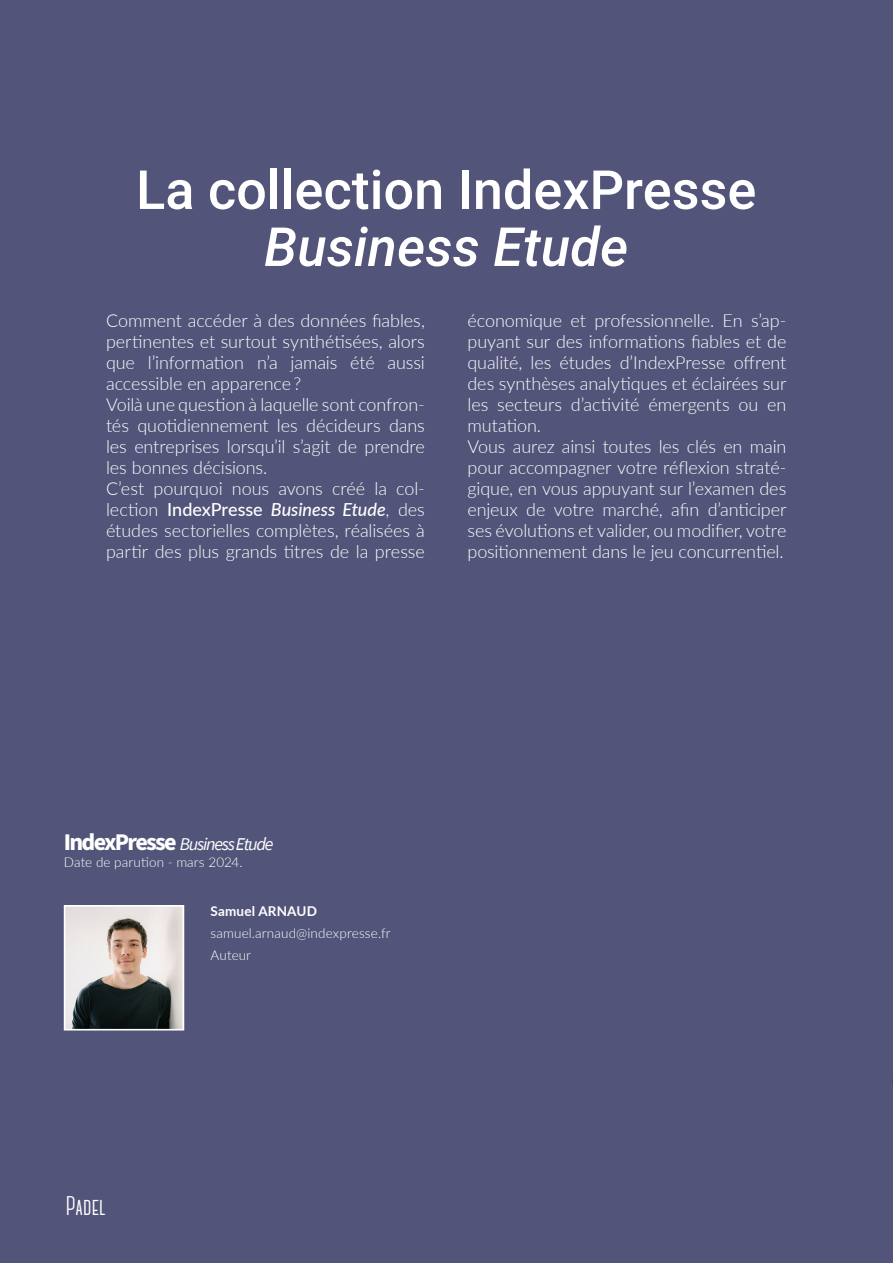
<style>
.page{position:relative;width:893px;height:1263px;background:#535479}
.page>*{position:absolute;margin:0;border:0;box-sizing:border-box;transform-origin:0 0}
.F1-BT{font:500 54px/57px "Roboto";color:#fff;text-align:center}
.t1{font:700 27px "Canter";color:#fff}
.F1-BT-2{font:300 18px/21px "Lato";letter-spacing:-.005em;color:#fff;text-align:justify}
.t2{font:italic 18px "Source Sans Pro";letter-spacing:-.07em;color:#fff}
.F1-BT-3{font:300 13.5px "Lato";letter-spacing:.01em;color:#fff}
.F1-BT-4{font:700 13.5px "Lato";letter-spacing:.015em;color:#fff}
.s1{font-style:italic}
.s2{font-weight:500}
.s3{font-weight:500;font-style:italic}
.s4{font-weight:700;font-style:normal;font-size:24px}
</style>
<div class="page">
<img style="left:67px;top:908px;width:114px;height:119px">
<div style="left:64px;top:905px;width:120px;height:125px;border:2px solid #fff"></div>
<p class="F1-BT" style="left:136px;top:159px;width:622px">La collection IndexPresse<br><span class="s1">Business Etude</span></p>
<p class="F1-BT-2" style="left:106px;top:309px;width:320px">Comment accéder à des données fiables, pertinentes et surtout synthétisées, alors que l’information n’a jamais été aussi accessible en apparence ?</p>
<p class="F1-BT-2" style="left:106px;top:393px;width:320px">Voilà une question à laquelle sont confron&shy;tés quotidiennement les décideurs dans les entreprises lorsqu’il s’agit de prendre les bonnes décisions.</p>
<p class="F1-BT-2" style="left:106px;top:477px;width:320px">C’est pourquoi nous avons créé la col&shy;lection <span class="s2">IndexPresse</span> <span class="s3">Business Etude</span>, des études sectorielles complètes, réalisées à partir des plus grands titres de la presse</p>
<p class="F1-BT-2" style="left:467px;top:309px;width:320px">économique et professionnelle. En s’ap&shy;puyant sur des informations fiables et de qualité, les études d’IndexPresse offrent des synthèses analytiques et éclairées sur les secteurs d’activité émergents ou en mutation.</p>
<p class="F1-BT-2" style="left:467px;top:435px;width:320px">Vous aurez ainsi toutes les clés en main pour accompagner votre réflexion straté&shy;gique, en vous appuyant sur l’examen des enjeux de votre marché, afin d’anticiper ses évolutions et valider, ou modifier, votre positionnement dans le jeu concurrentiel.</p>
<p class="t2" style="left:64px;top:832px;width:211px"><span class="s4">IndexPresse</span> Business Etude</p>
<p class="F1-BT-3" style="left:64px;top:853px;width:180px">Date de parution - mars 2024.</p>
<p class="F1-BT-4" style="left:210px;top:901px;width:108px">Samuel ARNAUD</p>
<p class="F1-BT-3" style="left:210px;top:924px;width:182px">samuel.arnaud@indexpresse.fr</p>
<p class="F1-BT-3" style="left:210px;top:946px;width:42px">Auteur</p>
<p class="t1" style="left:66px;top:1192px;width:42px">Padel</p>
</div>
